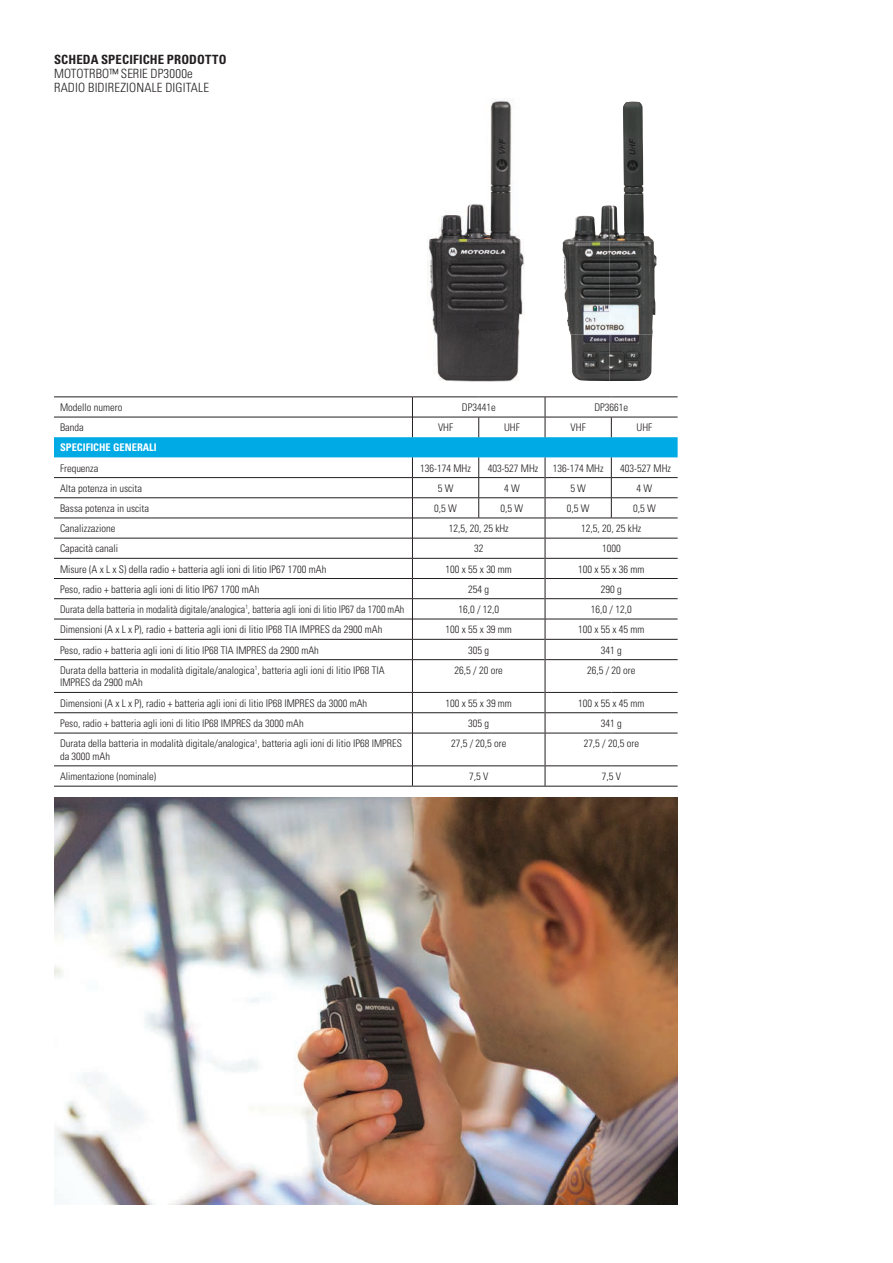
<style>
.page{position:relative;width:893px;height:1263px;background:#fff}
.page>*{position:absolute;margin:0;border:0;box-sizing:border-box;transform-origin:0 0}
.t1{font:300 condensed 12.75px/14.2px "Univers";letter-spacing:.01em;color:#231f20}
.t2{font:700 condensed 12.75px "Univers";letter-spacing:.01em;color:#231f20}
.t3{font:300 condensed 10.5px/12.6px "Univers";color:#231f20}
.t4{font:300 condensed 10.5px "Univers";color:#231f20;scale:.96 1}
.t5{font:700 condensed 10.5px "Univers";color:#fff}
</style>
<div class="page">
<img style="left:428px;top:99px;width:96px;height:282px">
<img style="left:623px;top:102px;width:20px;height:93px">
<img style="left:564px;top:205px;width:45px;height:36px">
<img style="left:609px;top:195px;width:45px;height:46px">
<img style="left:562px;top:241px;width:94px;height:47px">
<img style="left:564px;top:288px;width:91px;height:47px">
<img style="left:570px;top:334px;width:82px;height:47px">
<hr style="left:54px;top:692px;width:358px;height:1px;background:#231f20">
<hr style="left:413px;top:692px;width:66px;height:1px;background:#231f20">
<hr style="left:479px;top:692px;width:66px;height:1px;background:#231f20">
<hr style="left:545px;top:692px;width:66px;height:1px;background:#231f20">
<hr style="left:611px;top:692px;width:67px;height:1px;background:#231f20">
<hr style="left:54px;top:712px;width:358px;height:1px;background:#231f20">
<hr style="left:413px;top:712px;width:66px;height:1px;background:#231f20">
<hr style="left:479px;top:712px;width:66px;height:1px;background:#231f20">
<hr style="left:545px;top:712px;width:66px;height:1px;background:#231f20">
<hr style="left:611px;top:712px;width:67px;height:1px;background:#231f20">
<hr style="left:54px;top:733px;width:358px;height:1px;background:#231f20">
<hr style="left:413px;top:733px;width:66px;height:1px;background:#231f20">
<hr style="left:479px;top:733px;width:66px;height:1px;background:#231f20">
<hr style="left:545px;top:733px;width:66px;height:1px;background:#231f20">
<hr style="left:611px;top:733px;width:67px;height:1px;background:#231f20">
<hr style="left:54px;top:765px;width:358px;height:1px;background:#231f20">
<hr style="left:413px;top:765px;width:66px;height:1px;background:#231f20">
<hr style="left:479px;top:765px;width:66px;height:1px;background:#231f20">
<hr style="left:545px;top:765px;width:66px;height:1px;background:#231f20">
<hr style="left:611px;top:765px;width:67px;height:1px;background:#231f20">
<hr style="left:54px;top:786px;width:358px;height:1px;background:#231f20">
<hr style="left:412px;top:786px;width:67px;height:1px;background:#231f20">
<hr style="left:479px;top:786px;width:66px;height:1px;background:#231f20">
<hr style="left:545px;top:786px;width:66px;height:1px;background:#231f20">
<hr style="left:611px;top:786px;width:67px;height:1px;background:#231f20">
<svg style="left:54px;top:397px;width:624px;height:263px"></svg>
<hr style="left:412px;top:660px;width:1px;height:32px;background:#231f20">
<hr style="left:545px;top:660px;width:1px;height:32px;background:#231f20">
<svg style="left:412px;top:692px;width:1px;height:41px"></svg>
<svg style="left:545px;top:692px;width:1px;height:41px"></svg>
<hr style="left:412px;top:733px;width:1px;height:33px;background:#231f20">
<hr style="left:545px;top:733px;width:1px;height:33px;background:#231f20">
<svg style="left:412px;top:766px;width:1px;height:20px"></svg>
<svg style="left:545px;top:766px;width:1px;height:20px"></svg>
<img style="left:54px;top:797px;width:624px;height:408px">
<p class="t2" style="left:54px;top:52px;width:174px">SCHEDA SPECIFICHE PRODOTTO</p>
<p class="t1" style="left:54px;top:66px;width:156px">MOTOTRBO™ SERIE DP3000e<br>RADIO BIDIREZIONALE DIGITALE</p>
<p class="t3" style="left:60px;top:401px;width:64px">Modello numero</p>
<p class="t3" style="left:462px;top:401px;width:35px">DP3441e</p>
<p class="t3" style="left:594px;top:401px;width:35px">DP3661e</p>
<p class="t3" style="left:60px;top:421px;width:25px">Banda</p>
<p class="t3" style="left:438px;top:421px;width:17px">VHF</p>
<p class="t3" style="left:504px;top:421px;width:17px">UHF</p>
<p class="t3" style="left:571px;top:421px;width:17px">VHF</p>
<p class="t3" style="left:637px;top:421px;width:17px">UHF</p>
<p class="t5" style="left:60px;top:441px;width:98px">SPECIFICHE GENERALI</p>
<p class="t3" style="left:60px;top:461px;width:40px">Frequenza</p>
<p class="t3" style="left:420px;top:461px;width:52px">136-174 MHz</p>
<p class="t3" style="left:488px;top:461px;width:52px">403-527 MHz</p>
<p class="t3" style="left:553px;top:461px;width:52px">136-174 MHz</p>
<p class="t3" style="left:620px;top:461px;width:52px">403-527 MHz</p>
<p class="t3" style="left:60px;top:482px;width:84px">Alta potenza in uscita</p>
<p class="t3" style="left:438px;top:482px;width:17px">5 W</p>
<p class="t3" style="left:504px;top:482px;width:17px">4 W</p>
<p class="t3" style="left:570px;top:482px;width:17px">5 W</p>
<p class="t3" style="left:637px;top:482px;width:17px">4 W</p>
<p class="t3" style="left:60px;top:502px;width:91px">Bassa potenza in uscita</p>
<p class="t3" style="left:434px;top:502px;width:24px">0,5 W</p>
<p class="t3" style="left:500px;top:502px;width:24px">0,5 W</p>
<p class="t3" style="left:567px;top:502px;width:24px">0,5 W</p>
<p class="t3" style="left:633px;top:502px;width:24px">0,5 W</p>
<p class="t3" style="left:60px;top:522px;width:57px">Canalizzazione</p>
<p class="t3" style="left:449px;top:522px;width:62px">12,5, 20, 25 kHz</p>
<p class="t3" style="left:581px;top:522px;width:62px">12,5, 20, 25 kHz</p>
<p class="t3" style="left:60px;top:542px;width:60px">Capacità canali</p>
<p class="t3" style="left:474px;top:542px;width:11px">32</p>
<p class="t3" style="left:602px;top:542px;width:20px">1000</p>
<p class="t3" style="left:60px;top:562px;width:268px">Misure (A x L x S) della radio + batteria agli ioni di litio IP67 1700 mAh</p>
<p class="t3" style="left:445px;top:562px;width:68px">100 x 55 x 30 mm</p>
<p class="t3" style="left:578px;top:562px;width:68px">100 x 55 x 36 mm</p>
<p class="t3" style="left:60px;top:582px;width:201px">Peso, radio + batteria agli ioni di litio IP67 1700 mAh</p>
<p class="t3" style="left:468px;top:582px;width:22px">254 g</p>
<p class="t3" style="left:601px;top:582px;width:22px">290 g</p>
<p class="t4" style="left:60px;top:603px;width:360px">Durata della batteria in modalità digitale/analogica<sup>1</sup>, batteria agli ioni di litio IP67 da 1700 mAh</p>
<p class="t3" style="left:458px;top:603px;width:42px">16,0 / 12,0</p>
<p class="t3" style="left:591px;top:603px;width:42px">16,0 / 12,0</p>
<p class="t3" style="left:60px;top:623px;width:324px">Dimensioni (A x L x P), radio + batteria agli ioni di litio IP68 TIA IMPRES da 2900 mAh</p>
<p class="t3" style="left:445px;top:623px;width:68px">100 x 55 x 39 mm</p>
<p class="t3" style="left:578px;top:623px;width:68px">100 x 55 x 45 mm</p>
<p class="t3" style="left:60px;top:643px;width:260px">Peso, radio + batteria agli ioni di litio IP68 TIA IMPRES da 2900 mAh</p>
<p class="t3" style="left:468px;top:643px;width:22px">305 g</p>
<p class="t3" style="left:601px;top:643px;width:22px">341 g</p>
<p class="t3" style="left:60px;top:664px;width:326px">Durata della batteria in modalità digitale/analogica<sup>1</sup>, batteria agli ioni di litio IP68 TIA<br>IMPRES da 2900 mAh</p>
<p class="t3" style="left:455px;top:664px;width:50px">26,5 / 20 ore</p>
<p class="t3" style="left:587px;top:664px;width:50px">26,5 / 20 ore</p>
<p class="t3" style="left:60px;top:696px;width:309px">Dimensioni (A x L x P), radio + batteria agli ioni di litio IP68 IMPRES da 3000 mAh</p>
<p class="t3" style="left:445px;top:696px;width:68px">100 x 55 x 39 mm</p>
<p class="t3" style="left:578px;top:696px;width:68px">100 x 55 x 45 mm</p>
<p class="t3" style="left:60px;top:717px;width:245px">Peso, radio + batteria agli ioni di litio IP68 IMPRES da 3000 mAh</p>
<p class="t3" style="left:468px;top:717px;width:22px">305 g</p>
<p class="t3" style="left:601px;top:717px;width:22px">341 g</p>
<p class="t3" style="left:60px;top:737px;width:343px">Durata della batteria in modalità digitale/analogica<sup>1</sup>, batteria agli ioni di litio IP68 IMPRES da 3000 mAh</p>
<p class="t3" style="left:451px;top:737px;width:57px">27,5 / 20,5 ore</p>
<p class="t3" style="left:584px;top:737px;width:57px">27,5 / 20,5 ore</p>
<p class="t3" style="left:60px;top:770px;width:98px">Alimentazione (nominale)</p>
<p class="t3" style="left:469px;top:770px;width:21px">7,5 V</p>
<p class="t3" style="left:602px;top:770px;width:21px">7,5 V</p>
</div>
